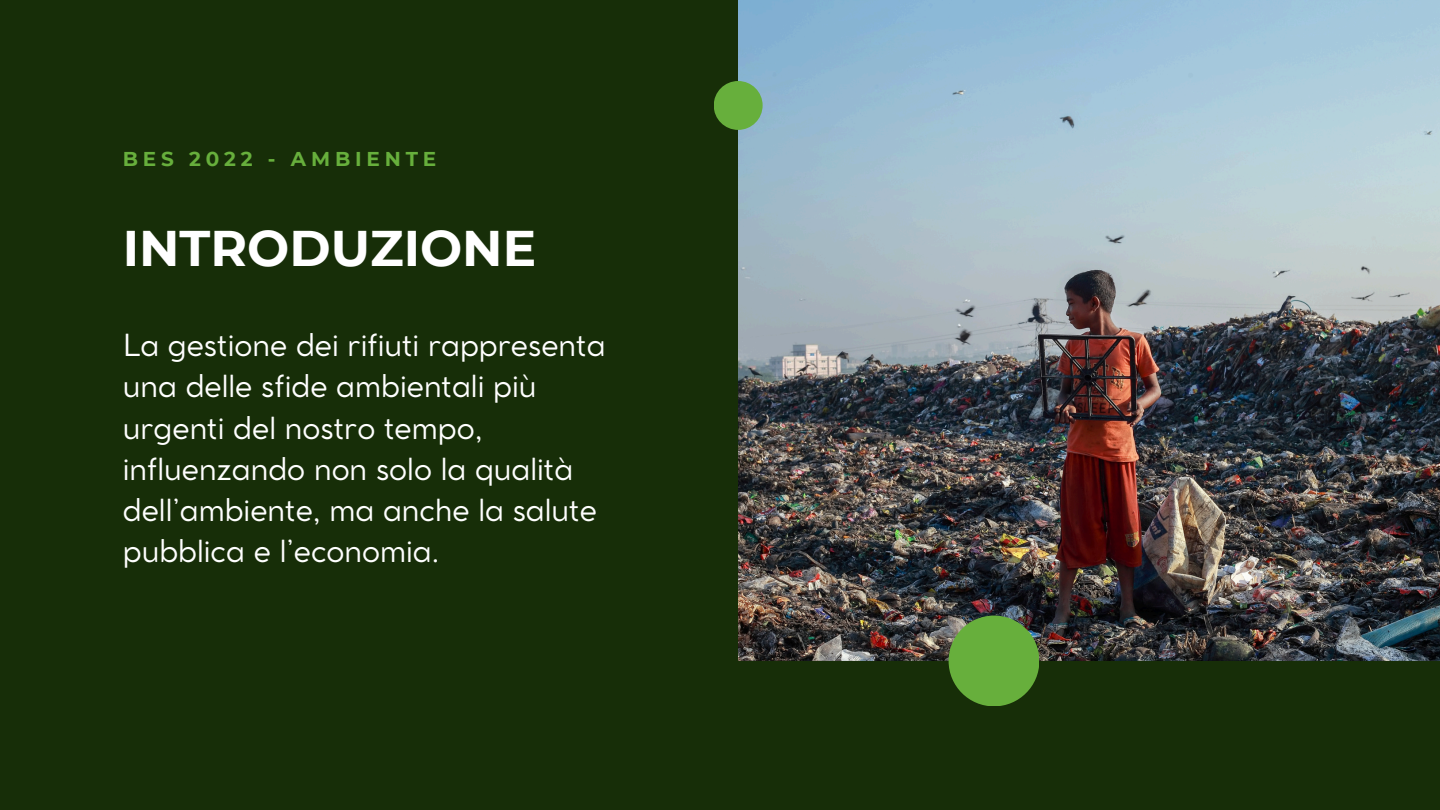
<style>
.page{position:relative;width:1440px;height:810px;background:#172e08}
.page>*{position:absolute;margin:0;border:0;box-sizing:border-box;transform-origin:0 0}
.t1{font:700 50px "Montserrat";color:#fff}
.t2{font:30px/41.2px "Cocomat Pro";color:#fff}
.t3{font:700 20px "Montserrat";letter-spacing:.24em;color:#67af3c}
</style>
<div class="page">
<img style="left:738px;top:0;width:702px;height:661px">
<div style="left:714px;top:81px;width:49px;height:49px;background:#67af3c;border-radius:50%"></div>
<div style="left:949px;top:616px;width:90px;height:90px;background:#67af3c;border-radius:50%"></div>
<h2 class="t3" style="left:123px;top:147px;width:315px">BES 2022 - AMBIENTE</h2>
<p class="t1" style="left:123px;top:218px;width:415px">INTRODUZIONE</p>
<h1 class="t2" style="left:123px;top:327px;width:484px">La gestione dei rifiuti rappresenta una delle sfide ambientali più urgenti del nostro tempo, influenzando non solo la qualità dell’ambiente, ma anche la salute pubblica e l’economia.</h1>
</div>
